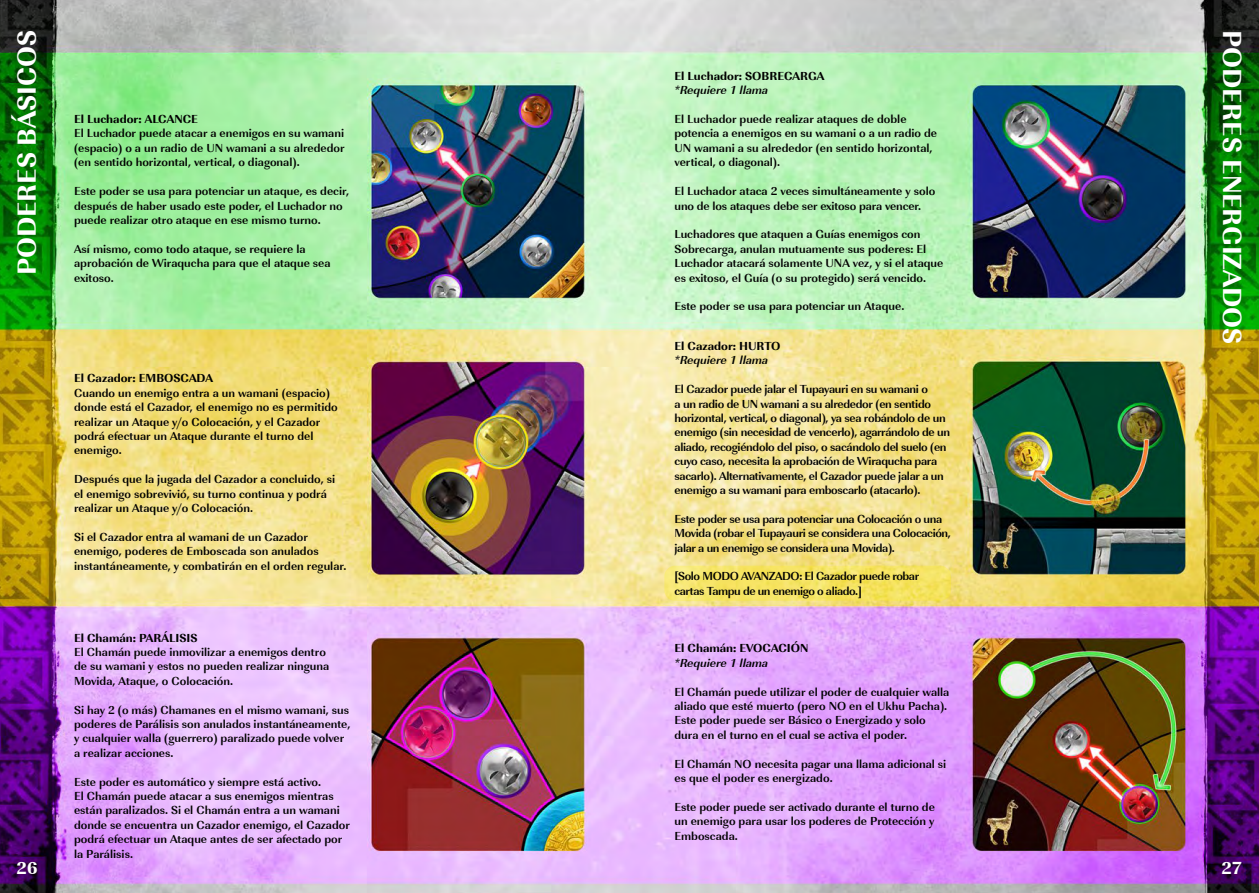
<style>
.page{position:relative;width:1259px;height:893px;background:#fff}
.page>*{position:absolute;margin:0;border:0;box-sizing:border-box;transform-origin:0 0}
.t1{font:700 27px "URW Imperial T Extr";color:#fff}
.t2{font:700 18px "URW Imperial T Extr";color:#fff}
.t3{font:700 12px/14.4px "URW Imperial T";color:#000}
.t4{font:700 12px/14.4px "URW Imperial T";letter-spacing:-.025em;color:#000}
.t5{font:700 12px/14.4px "URW Imperial T";letter-spacing:-.03em;color:#000}
.t6{font:700 12px "URW Imperial T Extr";color:#000}
.t7{font:700 12px/14.4px "URW Imperial T";letter-spacing:-.035em;color:#000}
.t8{font:12px "URW Imperial T Bold Obli";color:#000}
</style>
<div class="page">
<img style="left:0;top:0;width:1259px;height:893px">
<svg style="left:664px;top:566px;width:287px;height:35px;background:#f5e364"></svg>
<h1 class="t1" style="left:11px;top:275px;width:246px;rotate:-90deg">PODERES BÁSICOS</h1>
<h2 class="t2" style="left:17px;top:857px;width:22px">26</h2>
<p class="t6" style="left:74px;top:112px;width:125px">El Luchador: ALCANCE</p>
<p class="t3" style="left:74px;top:126px;width:272px;text-align:justify">El Luchador puede atacar a enemigos en su wamani (espacio) o a un radio de UN wamani a su alrededor (en sentido horizontal, vertical, o diagonal).</p>
<p class="t3" style="left:74px;top:184px;width:276px">Este poder se usa para potenciar un ataque, es decir, después de haber usado este poder, el Luchador no puede realizar otro ataque en ese mismo turno.</p>
<p class="t3" style="left:74px;top:242px;width:258px">Así mismo, como todo ataque, se requiere la aprobación de Wiraqucha para que el ataque sea exitoso.</p>
<p class="t6" style="left:74px;top:371px;width:140px">El Cazador: EMBOSCADA</p>
<p class="t3" style="left:74px;top:386px;width:265px">Cuando un enemigo entra a un wamani (espacio) donde está el Cazador, el enemigo no es permitido realizar un Ataque y/o Colocación, y el Cazador podrá efectuar un Ataque durante el turno del enemigo.</p>
<p class="t3" style="left:74px;top:472px;width:263px">Después que la jugada del Cazador a concluido, si el enemigo sobrevivió, su turno continua y podrá realizar un Ataque y/o Colocación.</p>
<p class="t3" style="left:74px;top:530px;width:274px">Si el Cazador entra al wamani de un Cazador enemigo, poderes de Emboscada son anulados instantáneamente, y combatirán en el orden regular.</p>
<p class="t6" style="left:74px;top:630px;width:125px">El Chamán: PARÁLISIS</p>
<p class="t3" style="left:74px;top:645px;width:257px">El Chamán puede inmovilizar a enemigos dentro de su wamani y estos no pueden realizar ninguna<br>Movida, Ataque, o Colocación.</p>
<p class="t3" style="left:74px;top:702px;width:278px">Si hay 2 (o más) Chamanes en el mismo wamani, sus poderes de Parálisis son anulados instantáneamente, y cualquier walla (guerrero) paralizado puede volver a realizar acciones.</p>
<p class="t3" style="left:74px;top:774px;width:277px">Este poder es automático y siempre está activo.<br>El Chamán puede atacar a sus enemigos mientras están paralizados. Si el Chamán entra a un wamani donde se encuentra un Cazador enemigo, el Cazador podrá efectuar un Ataque antes de ser afectado por la Parálisis.</p>
<p class="t6" style="left:674px;top:69px;width:152px">El Luchador: SOBRECARGA</p>
<p class="t8" style="left:674px;top:83px;width:95px">*Requiere 1 llama</p>
<p class="t3" style="left:674px;top:112px;width:264px">El Luchador puede realizar ataques de doble potencia a enemigos en su wamani o a un radio de UN wamani a su alrededor (en sentido horizontal, vertical, o diagonal).</p>
<p class="t3" style="left:674px;top:184px;width:262px">El Luchador ataca 2 veces simultáneamente y solo uno de los ataques debe ser exitoso para vencer.</p>
<p class="t3" style="left:674px;top:227px;width:270px">Luchadores que ataquen a Guías enemigos con Sobrecarga, anulan mutuamente sus poderes: El Luchador atacará solamente UNA vez, y si el ataque es exitoso, el Guía (o su protegido) será vencido.</p>
<p class="t3" style="left:674px;top:299px;width:231px">Este poder se usa para potenciar un Ataque.</p>
<p class="t6" style="left:674px;top:339px;width:107px">El Cazador: HURTO</p>
<p class="t8" style="left:674px;top:353px;width:95px">*Requiere 1 llama</p>
<p class="t4" style="left:674px;top:382px;width:277px">El Cazador puede jalar el Tupayauri en su wamani o<br>a un radio de UN wamani a su alrededor (en sentido horizontal, vertical, o diagonal), ya sea robándolo de un enemigo (sin necesidad de vencerlo), agarrándolo de un aliado, recogiéndolo del piso, o sacándolo del suelo (en cuyo caso, necesita la aprobación de Wiraqucha para sacarlo). Alternativamente, el Cazador puede jalar a un enemigo a su wamani para emboscarlo (atacarlo).</p>
<p class="t5" style="left:674px;top:512px;width:278px">Este poder se usa para potenciar una Colocación o una<br>Movida (robar el Tupayauri se considera una Colocación, jalar a un enemigo se considera una Movida).</p>
<p class="t7" style="left:674px;top:569px;width:246px">[Solo MODO AVANZADO: El Cazador puede robar cartas Tampu de un enemigo o aliado.]</p>
<p class="t6" style="left:674px;top:641px;width:135px">El Chamán: EVOCACIÓN</p>
<p class="t8" style="left:674px;top:656px;width:95px">*Requiere 1 llama</p>
<p class="t3" style="left:674px;top:684px;width:276px">El Chamán puede utilizar el poder de cualquier walla aliado que esté muerto (pero NO en el Ukhu Pacha).<br>Este poder puede ser Básico o Energizado y solo dura en el turno en el cual se activa el poder.</p>
<p class="t3" style="left:674px;top:756px;width:273px">El Chamán NO necesita pagar una llama adicional si es que el poder es energizado.</p>
<p class="t3" style="left:674px;top:800px;width:262px;text-align:justify">Este poder puede ser activado durante el turno de un enemigo para usar los poderes de Protección y Emboscada.</p>
<h1 class="t1" style="left:1248px;top:30px;width:316px;rotate:90deg">PODERES ENERGIZADOS</h1>
<h2 class="t2" style="left:1221px;top:857px;width:22px">27</h2>
</div>
